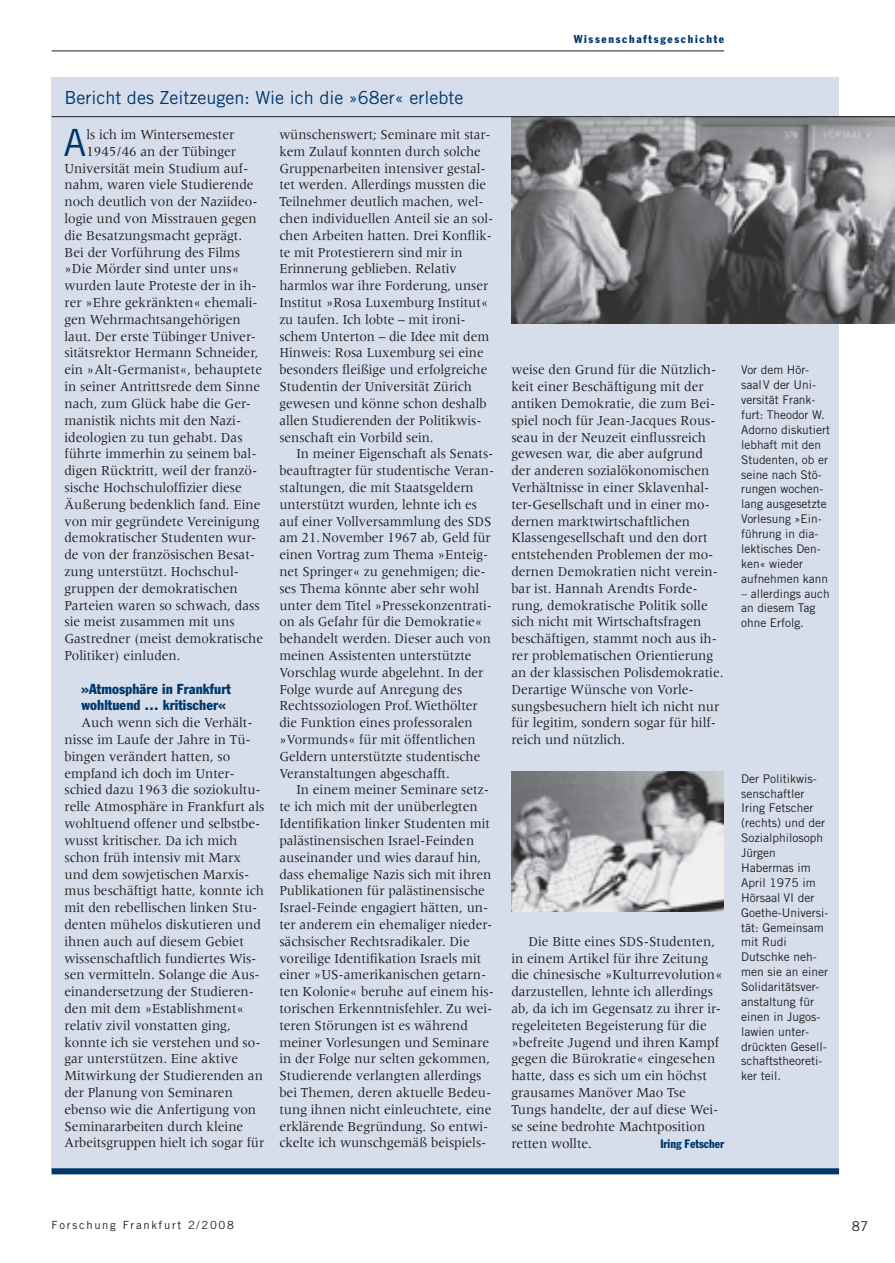
<style>
.page{position:relative;width:895px;height:1263px;background:#fff}
.page>*{position:absolute;margin:0;border:0;box-sizing:border-box;transform-origin:0 0}
.t1{font:37.5px "Trade Gothic";color:#00376b}
.t2{font:18px "Trade Gothic";color:#00376b}
.t3{font:14.25px/16.8px "Meridien";color:#231f20;scale:.95 1}
.t4{font:14.25px/16.8px "Meridien";color:#231f20;scale:.94 1}
.t5{font:condensed 14.25px/16.8px "Franklin Gothic";letter-spacing:.005em;color:#00376b}
.t6{font:13.5px "Trade Gothic";color:#231f20}
.t7{font:12px/14.9px "Trade Gothic";color:#231f20}
.t8{font:condensed 12px "Franklin Gothic";color:#00376b;scale:.95 1}
.t9{font:11.25px "Trade Gothic";letter-spacing:.15em;color:#231f20}
.t10{font:condensed 11.25px "Franklin Gothic";letter-spacing:.15em;color:#00376b}
</style>
<div class="page">
<div style="left:52px;top:77px;width:786px;height:1097px;background:#d7deeb"></div>
<div style="left:52px;top:1168px;width:786px;height:6px;background:#00376b"></div>
<img style="left:511px;top:117px;width:383px;height:206px">
<hr style="left:52px;top:51px;width:671px;height:1px;background:#231f20">
<hr style="left:52px;top:116px;width:842px;height:1px;background:#231f20">
<img style="left:511px;top:771px;width:212px;height:140px">
<p class="t10" style="left:573px;top:35px;width:152px">Wissenschaftsgeschichte</p>
<p class="t2" style="left:64px;top:91px;width:400px">Bericht des Zeitzeugen: Wie ich die »68er« erlebte</p>
<h1 class="t1" style="left:63px;top:129px;width:24px">A</h1>
<p class="t3" style="left:86px;top:127px;width:157px">ls ich im Wintersemester</p>
<p class="t3" style="left:86px;top:144px;width:159px">1945/46 an der Tübinger</p>
<p class="t3" style="left:64px;top:161px;width:195px">Universität mein Studium auf-</p>
<p class="t3" style="left:64px;top:177px;width:201px">nahm, waren viele Studierende</p>
<p class="t3" style="left:64px;top:194px;width:205px">noch deutlich von der Naziideo-</p>
<p class="t3" style="left:64px;top:211px;width:204px">logie und von Misstrauen gegen</p>
<p class="t3" style="left:64px;top:228px;width:188px">die Besatzungsmacht geprägt.</p>
<p class="t3" style="left:64px;top:245px;width:186px">Bei der Vorführung des Films</p>
<p class="t3" style="left:64px;top:261px;width:185px">»Die Mörder sind unter uns«</p>
<p class="t3" style="left:64px;top:278px;width:204px">wurden laute Proteste der in ih-</p>
<p class="t3" style="left:64px;top:295px;width:205px">rer »Ehre gekränkten« ehemali-</p>
<p class="t3" style="left:64px;top:312px;width:187px">gen Wehrmachtsangehörigen</p>
<p class="t3" style="left:64px;top:329px;width:203px">laut. Der erste Tübinger Univer-</p>
<p class="t3" style="left:64px;top:345px;width:206px">sitätsrektor Hermann Schneider,</p>
<p class="t3" style="left:64px;top:362px;width:209px">ein »Alt-Germanist«, behauptete</p>
<p class="t3" style="left:64px;top:379px;width:207px">in seiner Antrittsrede dem Sinne</p>
<p class="t3" style="left:64px;top:396px;width:198px">nach, zum Glück habe die Ger-</p>
<p class="t3" style="left:64px;top:413px;width:188px">manistik nichts mit den Nazi-</p>
<p class="t3" style="left:64px;top:429px;width:189px">ideologien zu tun gehabt. Das</p>
<p class="t3" style="left:64px;top:446px;width:204px">führte immerhin zu seinem bal-</p>
<p class="t3" style="left:64px;top:463px;width:204px">digen Rücktritt, weil der franzö-</p>
<p class="t3" style="left:64px;top:480px;width:188px">sische Hochschuloffizier diese</p>
<p class="t3" style="left:64px;top:497px;width:208px">Äußerung bedenklich fand. Eine</p>
<p class="t3" style="left:64px;top:513px;width:207px">von mir gegründete Vereinigung</p>
<p class="t3" style="left:64px;top:530px;width:203px">demokratischer Studenten wur-</p>
<p class="t3" style="left:64px;top:547px;width:202px">de von der französischen Besat-</p>
<p class="t3" style="left:64px;top:564px;width:185px">zung unterstützt. Hochschul-</p>
<p class="t3" style="left:64px;top:581px;width:184px">gruppen der demokratischen</p>
<p class="t3" style="left:64px;top:597px;width:207px">Parteien waren so schwach, dass</p>
<p class="t3" style="left:64px;top:614px;width:180px">sie meist zusammen mit uns</p>
<p class="t3" style="left:64px;top:631px;width:210px">Gastredner (meist demokratische</p>
<p class="t3" style="left:64px;top:648px;width:124px">Politiker) einluden.</p>
<p class="t5" style="left:81px;top:681px;width:151px">»Atmosphäre in Frankfurt wohltuend … kritischer«</p>
<p class="t3" style="left:64px;top:715px;width:212px;text-indent:17px">Auch wenn sich die Verhält&shy;nisse im Laufe der Jahre in Tü&shy;bingen verändert hatten, so empfand ich doch im Unter&shy;schied dazu 1963 die soziokultu&shy;relle Atmosphäre in Frankfurt als wohltuend offener und selbstbe&shy;wusst kritischer. Da ich mich schon früh intensiv mit Marx und dem sowjetischen Marxis&shy;mus beschäftigt hatte, konnte ich mit den rebellischen linken Stu&shy;denten mühelos diskutieren und ihnen auch auf diesem Gebiet wissenschaftlich fundiertes Wis&shy;sen vermitteln. Solange die Aus&shy;einandersetzung der Studieren&shy;den mit dem »Establishment« relativ zivil vonstatten ging, konnte ich sie verstehen und so&shy;gar unterstützen. Eine aktive<br>Mitwirkung der Studierenden an der Planung von Seminaren ebenso wie die Anfertigung von<br>Seminararbeiten durch kleine<br>Arbeitsgruppen hielt ich sogar für</p>
<p class="t4" style="left:279px;top:127px;width:229px">wünschenswert; Seminare mit star&shy;kem Zulauf konnten durch solche Gruppenarbeiten intensiver gestal&shy;tet werden. Allerdings mussten die Teilnehmer deutlich machen, wel&shy;chen individuellen Anteil sie an sol&shy;chen Arbeiten hatten. Drei Konflik&shy;te mit Protestierern sind mir in Erinnerung geblieben. Relativ harmlos war ihre Forderung, unser Institut »Rosa Luxemburg Institut« zu taufen. Ich lobte – mit ironi&shy;schem Unterton – die Idee mit dem Hinweis: Rosa Luxemburg sei eine besonders fleißige und erfolgreiche Studentin der Universität Zürich gewesen und könne schon deshalb allen Studierenden der Politikwis&shy;senschaft ein Vorbild sein.</p>
<p class="t4" style="left:279px;top:446px;width:230px;text-indent:17px">In meiner Eigenschaft als Senats&shy;beauftragter für studentische Veran&shy;staltungen, die mit Staatsgeldern unterstützt wurden, lehnte ich es auf einer Vollversammlung des SDS am 21. November 1967 ab, Geld für einen Vortrag zum Thema »Enteig&shy;net Springer« zu genehmigen; die&shy;ses Thema könnte aber sehr wohl unter dem Titel »Pressekonzentrati&shy;on als Gefahr für die Demokratie« behandelt werden. Dieser auch von meinen Assistenten unterstützte Vorschlag wurde abgelehnt. In der Folge wurde auf Anregung des Rechtssoziologen Prof. Wiethölter die Funktion eines professoralen »Vormunds« für mit öffentlichen Geldern unterstützte studentische Veranstaltungen abgeschafft.</p>
<p class="t3" style="left:279px;top:782px;width:227px;text-indent:17px">In einem meiner Seminare setz&shy;te ich mich mit der unüberlegten Identifikation linker Studenten mit palästinensischen Israel-Feinden auseinander und wies darauf hin, dass ehemalige Nazis sich mit ihren Publikationen für palästinensische Israel-Feinde engagiert hätten, un&shy;ter anderem ein ehemaliger nieder&shy;sächsischer Rechtsradikaler. Die voreilige Identifikation Israels mit einer »US-amerikanischen getarn&shy;ten Kolonie« beruhe auf einem his&shy;torischen Erkenntnisfehler. Zu wei&shy;teren Störungen ist es während meiner Vorlesungen und Seminare in der Folge nur selten gekommen, Studierende verlangten allerdings bei Themen, deren aktuelle Bedeu&shy;tung ihnen nicht einleuchtete, eine erklärende Begründung. So entwi&shy;ckelte ich wunschgemäß beispiels-</p>
<p class="t3" style="left:511px;top:362px;width:225px">weise den Grund für die Nützlich&shy;keit einer Beschäftigung mit der antiken Demokratie, die zum Bei&shy;spiel noch für Jean-Jacques Rous&shy;seau in der Neuzeit einflussreich gewesen war, die aber aufgrund der anderen sozialökonomischen Verhältnisse in einer Sklavenhal&shy;ter-Gesellschaft und in einer mo&shy;dernen marktwirtschaftlichen Klassengesellschaft und den dort entstehenden Problemen der mo&shy;dernen Demokratien nicht verein&shy;bar ist. Hannah Arendts Forde&shy;rung, demokratische Politik solle sich nicht mit Wirtschaftsfragen beschäftigen, stammt noch aus ih&shy;rer problematischen Orientierung an der klassischen Polisdemokratie.<br>Derartige Wünsche von Vorle&shy;sungsbesuchern hielt ich nicht nur für legitim, sondern sogar für hilf&shy;reich und nützlich.</p>
<p class="t3" style="left:511px;top:934px;width:224px;text-indent:17px">Die Bitte eines SDS-Studenten, in einem Artikel für ihre Zeitung die chinesische »Kulturrevolution« darzustellen, lehnte ich allerdings ab, da ich im Gegensatz zu ihrer ir&shy;regeleiteten Begeisterung für die »befreite Jugend und ihren Kampf gegen die Bürokratie« eingesehen hatte, dass es sich um ein höchst grausames Manöver Mao Tse<br>Tungs handelte, der auf diese Wei&shy;se seine bedrohte Machtposition retten wollte.</p>
<p class="t8" style="left:660px;top:1138px;width:68px">Iring Fetscher</p>
<p class="t7" style="left:740px;top:363px;width:90px">Vor dem Hör&shy;saal V der Uni&shy;versität Frank&shy;furt: Theodor W.<br>Adorno diskutiert lebhaft mit den<br>Studenten, ob er seine nach Stö&shy;rungen wochen&shy;lang ausgesetzte<br>Vorlesung »Ein&shy;führung in dia&shy;lektisches Den&shy;ken« wieder aufnehmen kann</p>
<p class="t7" style="left:740px;top:587px;width:90px">– allerdings auch an diesem Tag ohne Erfolg.</p>
<p class="t7" style="left:740px;top:772px;width:89px">Der Politikwis&shy;senschaftler<br>Iring Fetscher (rechts) und der<br>Sozialphilosoph<br>Jürgen<br>Habermas im<br>April 1975 im<br>Hörsaal VI der<br>Goethe-Universi&shy;tät: Gemeinsam mit Rudi<br>Dutschke neh&shy;men sie an einer<br>Solidaritätsver&shy;anstaltung für einen in Jugos&shy;lawien unter&shy;drückten Gesell&shy;schaftstheoreti&shy;ker teil.</p>
<p class="t9" style="left:52px;top:1221px;width:184px">Forschung Frankfurt 2/2008</p>
<p class="t6" style="left:851px;top:1221px;width:18px">87</p>
</div>
